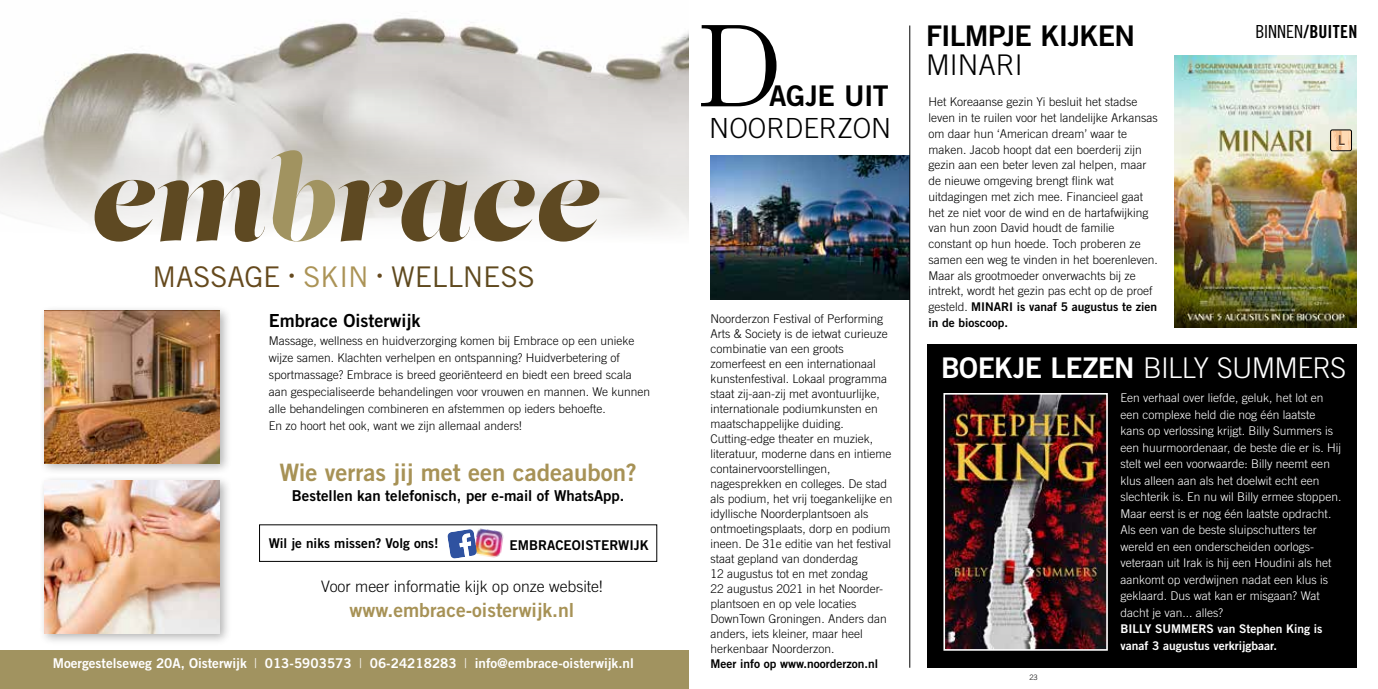
<style>
.page{position:relative;width:1378px;height:689px;background:#fff}
.page>*{position:absolute;margin:0;border:0;box-sizing:border-box;transform-origin:0 0}
.t1{font:300 118.05px "Century Std";color:#000}
.t2{font:italic 114.45px "Lust Display";color:#5e4922}
.t3{font:300 28.5px "Trade Gothic LT Std";letter-spacing:-.025em;color:#fff}
.t4{font:28.5px "Trade Gothic LT Std";letter-spacing:-.01em;color:#5f491e}
.t5{font:28.5px "Trade Gothic LT Std Bd 2";letter-spacing:-.025em;color:#000}
.t6{font:300 28.5px "Trade Gothic LT Std";color:#000}
.t7{font:300 27.75px "Trade Gothic LT Std";color:#000}
.t8{font:24px "Trade Gothic LT Std Bd 2";color:#a79256}
.t9{font:19.5px "Trade Gothic LT Std Bd 2";color:#a79256}
.t10{font:18px "Trade Gothic LT Std Bd 2";color:#000}
.t11{font:18px "Trade Gothic LT Std Bd Cn 20";letter-spacing:.01em;color:#000}
.t12{font:300 15.75px "Trade Gothic LT Std";color:#000}
.t13{font:15px "Trade Gothic LT Std Bd 2";color:#000}
.t14{font:13.5px "Trade Gothic LT Std Bd 2";color:#fff}
.t15{font:13.5px "Trade Gothic LT Std Bd 2";color:#000}
.t16{font:300 12px/15px "Trade Gothic LT Std";color:#000}
.t17{font:300 12px/16.5px "Trade Gothic LT Std";color:#fff}
.t18{font:12px/15.8px "Trade Gothic LT Std Bd 2";color:#000}
.t19{font:12px/16.5px "Trade Gothic LT Std Bd 2";color:#fff}
.t20{font:300 7.5px "Trade Gothic LT Std";color:#000}
.s1{color:#a19360}
.s2{color:#65491d}
.s3{color:#ab9356}
.s4{font-family:"Trade Gothic LT Std";font-weight:300}
.s5{font-family:"Trade Gothic LT Std Cn 18"}
.s6{font-family:"Trade Gothic LT Std Bd 2";font-weight:400}
</style>
<div class="page">
<img style="left:710px;top:155px;width:199px;height:145px">
<div style="left:927px;top:344px;width:429px;height:324px;background:#000"></div>
<img style="left:1174px;top:55px;width:182px;height:272px">
<img style="left:946px;top:396px;width:159px;height:252px">
<div style="left:943px;top:393px;width:165px;height:258px;border:2px solid #fff"></div>
<hr style="left:909px;top:26px;width:1px;height:642px;background:#000">
<svg style="left:1330px;top:130px;width:22px;height:21px"></svg>
<div style="left:1330px;top:130px;width:21px;height:21px;border:1px solid #000;border-radius:2px"></div>
<img style="left:0;top:18px;width:689px;height:214px">
<div style="left:39px;top:475px;width:193px;height:171px;background:#000;opacity:.3"></div>
<img style="left:45px;top:480px;width:175px;height:154px">
<div style="left:39px;top:304px;width:193px;height:171px;background:#000;opacity:.3"></div>
<img style="left:45px;top:310px;width:175px;height:153px">
<img style="left:477px;top:528px;width:27px;height:30px">
<svg style="left:447px;top:529px;width:30px;height:30px"></svg>
<div style="left:259px;top:524px;width:398px;height:38px;border:1px solid #000"></div>
<div style="left:0;top:651px;width:689px;height:38px;background:#a19360"></div>
<h2 class="t2" style="left:89px;top:130px;width:510px">em<span class="s1">b</span>race</h2>
<h3 class="t4" style="left:153px;top:260px;width:384px"><span class="s2">MASSAGE</span> <sup>•</sup> <span class="s3">SKIN</span> <sup>•</sup> WELLNESS</h3>
<h3 class="t10" style="left:269px;top:310px;width:153px">Embrace Oisterwijk</h3>
<p class="t16" style="left:269px;top:332px;width:383px;line-height:17px">Massage, wellness en huidverzorging komen bij Embrace op een unieke wijze samen. Klachten verhelpen en ontspanning? Huidverbetering of sportmassage? Embrace is breed georiënteerd en biedt een breed scala aan gespecialiseerde behandelingen voor vrouwen en mannen. We kunnen alle behandelingen combineren en afstemmen op ieders behoefte.<br>En zo hoort het ook, want we zijn allemaal anders!</p>
<h3 class="t8" style="left:279px;top:457px;width:359px">Wie verras jij met een cadeaubon?</h3>
<p class="t13" style="left:292px;top:486px;width:334px">Bestellen kan telefonisch, per e-mail of WhatsApp.</p>
<p class="t15" style="left:269px;top:534px;width:171px">Wil je niks missen? Volg ons!</p>
<p class="t15" style="left:509px;top:537px;width:141px">EMBRACEOISTERWIJK</p>
<h3 class="t12" style="left:321px;top:577px;width:283px">Voor meer informatie kijk op onze website!</h3>
<h3 class="t9" style="left:350px;top:597px;width:226px">www.embrace-oisterwijk.nl</h3>
<p class="t14" style="left:53px;top:654px;width:582px">Moergestelseweg 20A, Oisterwijk <span class="s4">|</span> 013-5903573 <span class="s4">|</span> 06-24218283 <span class="s4">|</span> info@embrace-oisterwijk.nl</p>
<h1 class="t1" style="left:698px;top:-2px;width:85px">D</h1>
<h3 class="t5" style="left:769px;top:78px;width:121px">AGJE UIT</h3>
<h3 class="t7" style="left:709px;top:111px;width:183px">NOORDERZON</h3>
<p class="t16" style="left:710px;top:311px;width:183px">Noorderzon Festival of Performing<br>Arts &amp; Society is de ietwat curieuze combinatie van een groots zomerfeest en een internationaal kunstenfestival. Lokaal programma staat zij-aan-zij met avontuurlijke, internationale podiumkunsten en maatschappelijke duiding.<br>Cutting-edge theater en muziek, literatuur, moderne dans en intieme containervoorstellingen, nagesprekken en colleges. De stad als podium, het vrij toegankelijke en idyllische Noorderplantsoen als ontmoetingsplaats, dorp en podium ineen. De 31e editie van het festival staat gepland van donderdag<br>12 augustus tot en met zondag<br>22 augustus 2021 in het Noorder&shy;plantsoen en op vele locaties<br>DownTown Groningen. Anders dan anders, iets kleiner, maar heel herkenbaar Noorderzon.</p>
<p class="t18" style="left:710px;top:655px;width:169px">Meer info op www.noorderzon.nl</p>
<h3 class="t5" style="left:926px;top:18px;width:210px">FILMPJE KIJKEN</h3>
<h3 class="t6" style="left:926px;top:48px;width:98px">MINARI</h3>
<p class="t16" style="left:928px;top:94px;width:231px;line-height:15.8px">Het Koreaanse gezin Yi besluit het stadse leven in te ruilen voor het landelijke Arkansas om daar hun ‘American dream’ waar te maken. Jacob hoopt dat een boerderij zijn gezin aan een beter leven zal helpen, maar de nieuwe omgeving brengt flink wat uitdagingen met zich mee. Financieel gaat het ze niet voor de wind en de hartafwijking van hun zoon David houdt de familie constant op hun hoede. Toch proberen ze samen een weg te vinden in het boerenleven.<br>Maar als grootmoeder onverwachts bij ze intrekt, wordt het gezin pas echt op de proef</p>
<p class="t18" style="left:928px;top:299px;width:230px"><span class="s4">gesteld.</span> MINARI is vanaf 5 augustus te zien in de bioscoop.</p>
<h3 class="t11" style="left:1255px;top:21px;width:104px"><span class="s5">BINNEN</span>/BUITEN</h3>
<h3 class="t3" style="left:941px;top:351px;width:407px"><span class="s6">BOEKJE LEZEN</span> BILLY SUMMERS</h3>
<p class="t17" style="left:1120px;top:389px;width:222px">Een verhaal over liefde, geluk, het lot en een complexe held die nog één laatste kans op verlossing krijgt. Billy Summers is een huurmoordenaar, de beste die er is. Hij stelt wel een voorwaarde: Billy neemt een klus alleen aan als het doelwit echt een slechterik is. En nu wil Billy ermee stoppen.<br>Maar eerst is er nog één laatste opdracht.<br>Als een van de beste sluipschutters ter wereld en een onderscheiden oorlogs&shy;veteraan uit Irak is hij een Houdini als het aankomt op verdwijnen nadat een klus is geklaard. Dus wat kan er misgaan? Wat dacht je van... alles?</p>
<p class="t19" style="left:1120px;top:620px;width:203px">BILLY SUMMERS van Stephen King is vanaf 3 augustus verkrijgbaar.</p>
<p class="t20" style="left:1029px;top:672px;width:10px">23</p>
</div>
